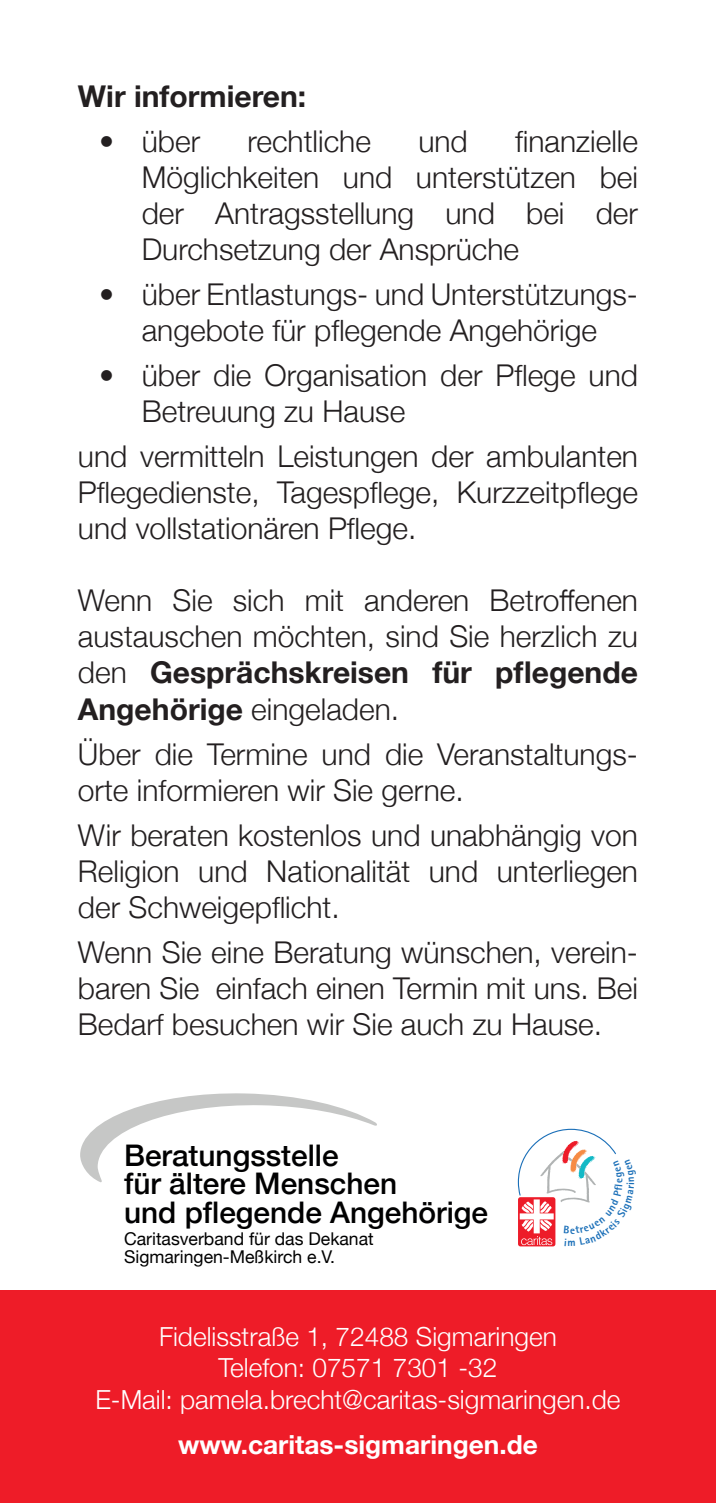
<style>
.page{position:relative;width:716px;height:1503px;background:#fff}
.page>*{position:absolute;margin:0;border:0;box-sizing:border-box;transform-origin:0 0}
.t1{font:300 30px/36px "Helvetica Neue";color:#231f20;text-align:justify}
.t2{font:700 30px "Helvetica Neue";color:#231f20}
.t3{font:500 29.75px/28.5px "Helvetica Neue";color:#000001}
.t4{font:300 26.25px/31.5px "Helvetica Neue";color:#fff;text-align:center}
.t5{font:700 26.25px "Helvetica Neue";color:#fff}
.t6{font:17.5px/18.5px "Helvetica Neue";color:#000001}
.s1{font-weight:700}
</style>
<div class="page">
<svg style="left:80px;top:1093px;width:297px;height:90px"></svg>
<div style="left:0;top:1290px;width:716px;height:212px;background:#ee1c28"></div>
<svg style="left:518px;top:1128px;width:98px;height:118px"></svg>
<p class="t2" style="left:78px;top:73px;width:230px">Wir informieren:</p>
<p class="t1" style="left:99px;top:121px;width:102px">• über</p>
<p class="t1" style="left:247px;top:121px;width:125px">rechtliche</p>
<p class="t1" style="left:418px;top:121px;width:51px">und</p>
<p class="t1" style="left:142px;top:121px;width:498px;text-indent:373px">finanzielle Möglichkeiten und unterstützen bei der Antragsstellung und bei der Durchsetzung der Ansprüche</p>
<p class="t1" style="left:99px;top:274px;width:540px;text-align:center">• über Entlastungs- und Unterstützungs&shy;angebote für pflegende Angehörige</p>
<p class="t1" style="left:142px;top:355px;width:498px;text-indent:-43px">• über die Organisation der Pflege und<br>Betreuung zu Hause</p>
<p class="t1" style="left:78px;top:436px;width:561px">und vermitteln Leistungen der ambulanten Pflegedienste, Tagespflege, Kurzzeitpflege und vollstationären Pflege.</p>
<p class="t1" style="left:78px;top:580px;width:561px">Wenn Sie sich mit anderen Betroffenen austauschen möchten, sind Sie herzlich zu den <span class="s1">Gesprächskreisen für pflegende Angehörige</span> eingeladen.</p>
<p class="t1" style="left:78px;top:733px;width:561px">Über die Termine und die Veranstaltungs&shy;orte informieren wir Sie gerne.</p>
<p class="t1" style="left:78px;top:814px;width:561px">Wir beraten kostenlos und unabhängig von Religion und Nationalität und unterliegen der Schweigepflicht.</p>
<p class="t1" style="left:78px;top:931px;width:561px">Wenn Sie eine Beratung wünschen, verein&shy;baren Sie einfach einen Termin mit uns. Bei Bedarf besuchen wir Sie auch zu Hause.</p>
<p class="t3" style="left:124px;top:1138px;width:365px">Beratungsstelle<br>für ältere Menschen<br>und pflegende Angehörige</p>
<p class="t6" style="left:124px;top:1230px;width:251px">Caritasverband für das Dekanat<br>Sigmaringen-Meßkirch e.V.</p>
<p class="t4" style="left:95px;top:1318px;width:526px">Fidelisstraße 1, 72488 Sigmaringen<br>Telefon: 07571 7301 -32<br>E-Mail: pamela.brecht@caritas-sigmaringen.de</p>
<p class="t5" style="left:178px;top:1423px;width:361px">www.caritas-sigmaringen.de</p>
</div>
